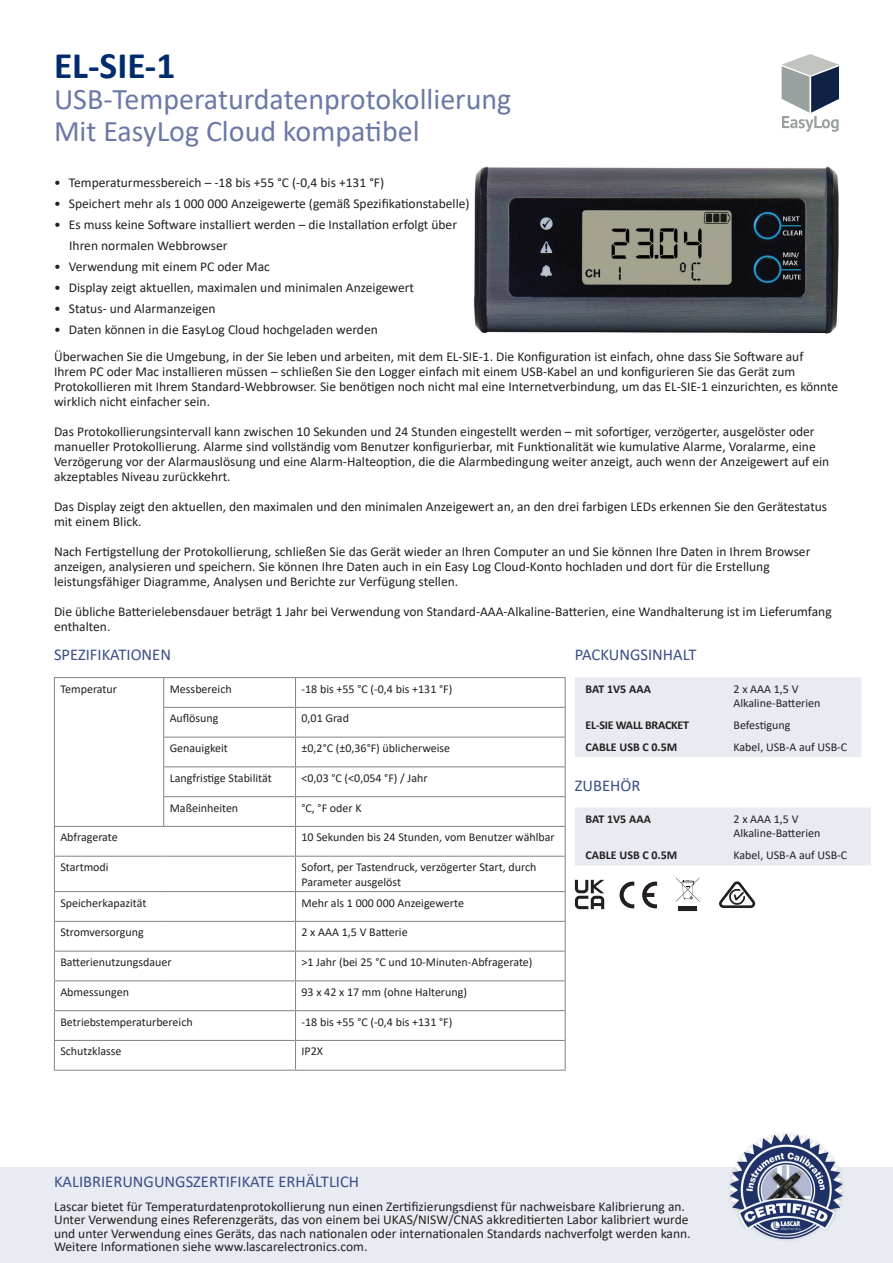
<style>
.page{position:relative;width:893px;height:1263px;background:#fff}
.page>*{position:absolute;margin:0;border:0;box-sizing:border-box;transform-origin:0 0}
.t1{font:700 37.5px "Calibri";color:#002c6b}
.t2{font:30px/31.5px "Calibri";color:#6c79a5}
.t3{font:16.5px "Calibri";color:#384e85}
.t4{font:13.5px/15px "Calibri";color:#231f20}
.t5{font:12px/14.4px "Calibri";color:#231f20}
.t6{font:700 12px "Calibri";color:#231f20}
.t7{font:700 12px "Calibri";letter-spacing:-.02em;color:#231f20}
</style>
<div class="page">
<svg style="left:782px;top:54px;width:57px;height:78px"></svg>
<img style="left:473px;top:166px;width:366px;height:168px">
<div style="left:575px;top:808px;width:296px;height:57px;background:#e9ebf3"></div>
<div style="left:575px;top:677px;width:286px;height:80px;background:#e9ebf3"></div>
<hr style="left:54px;top:677px;width:110px;height:1px;background:#808285">
<svg style="left:54px;top:678px;width:1px;height:29px"></svg>
<hr style="left:164px;top:677px;width:132px;height:1px;background:#808285">
<hr style="left:296px;top:677px;width:270px;height:1px;background:#808285">
<hr style="left:54px;top:707px;width:1px;height:30px;background:#808285">
<hr style="left:163px;top:707px;width:133px;height:1px;background:#808285">
<hr style="left:296px;top:707px;width:270px;height:1px;background:#808285">
<hr style="left:54px;top:737px;width:1px;height:30px;background:#808285">
<hr style="left:163px;top:737px;width:133px;height:1px;background:#808285">
<hr style="left:296px;top:737px;width:270px;height:1px;background:#808285">
<hr style="left:54px;top:767px;width:1px;height:30px;background:#808285">
<hr style="left:163px;top:766px;width:133px;height:1px;background:#808285">
<hr style="left:296px;top:766px;width:270px;height:1px;background:#808285">
<hr style="left:163px;top:796px;width:133px;height:1px;background:#808285">
<svg style="left:163px;top:678px;width:1px;height:148px"></svg>
<hr style="left:296px;top:796px;width:270px;height:1px;background:#808285">
<hr style="left:54px;top:826px;width:110px;height:1px;background:#808285">
<svg style="left:54px;top:797px;width:1px;height:59px"></svg>
<hr style="left:164px;top:826px;width:132px;height:1px;background:#808285">
<hr style="left:296px;top:826px;width:270px;height:1px;background:#808285">
<svg style="left:295px;top:678px;width:1px;height:178px"></svg>
<svg style="left:565px;top:678px;width:1px;height:178px"></svg>
<hr style="left:54px;top:856px;width:110px;height:1px;background:#808285">
<hr style="left:54px;top:856px;width:1px;height:35px;background:#808285">
<hr style="left:164px;top:856px;width:132px;height:1px;background:#808285">
<hr style="left:296px;top:856px;width:270px;height:1px;background:#808285">
<hr style="left:295px;top:856px;width:1px;height:35px;background:#808285">
<hr style="left:565px;top:856px;width:1px;height:35px;background:#808285">
<hr style="left:54px;top:891px;width:110px;height:1px;background:#808285">
<hr style="left:164px;top:891px;width:132px;height:1px;background:#808285">
<hr style="left:296px;top:891px;width:270px;height:1px;background:#808285">
<hr style="left:54px;top:921px;width:110px;height:1px;background:#808285">
<hr style="left:164px;top:921px;width:132px;height:1px;background:#808285">
<hr style="left:296px;top:921px;width:270px;height:1px;background:#808285">
<hr style="left:54px;top:951px;width:110px;height:1px;background:#808285">
<hr style="left:164px;top:951px;width:132px;height:1px;background:#808285">
<hr style="left:296px;top:951px;width:270px;height:1px;background:#808285">
<hr style="left:54px;top:980px;width:110px;height:1px;background:#808285">
<hr style="left:164px;top:980px;width:132px;height:1px;background:#808285">
<hr style="left:296px;top:980px;width:270px;height:1px;background:#808285">
<hr style="left:54px;top:1010px;width:110px;height:1px;background:#808285">
<hr style="left:164px;top:1010px;width:132px;height:1px;background:#808285">
<hr style="left:296px;top:1010px;width:270px;height:1px;background:#808285">
<hr style="left:54px;top:1040px;width:110px;height:1px;background:#808285">
<svg style="left:54px;top:892px;width:1px;height:178px"></svg>
<hr style="left:164px;top:1040px;width:132px;height:1px;background:#808285">
<hr style="left:296px;top:1040px;width:270px;height:1px;background:#808285">
<svg style="left:295px;top:892px;width:1px;height:178px"></svg>
<svg style="left:565px;top:892px;width:1px;height:178px"></svg>
<hr style="left:54px;top:1070px;width:110px;height:1px;background:#808285">
<hr style="left:164px;top:1070px;width:132px;height:1px;background:#808285">
<hr style="left:296px;top:1070px;width:270px;height:1px;background:#808285">
<div style="left:0;top:1168px;width:893px;height:95px;background:#e9ebf3"></div>
<div style="left:726px;top:1130px;width:120px;height:113px;background:#231f20;opacity:.25"></div>
<img style="left:730px;top:1133px;width:112px;height:105px">
<svg style="left:642px;top:881px;width:15px;height:27px"></svg>
<svg style="left:620px;top:881px;width:14px;height:27px"></svg>
<svg style="left:676px;top:878px;width:24px;height:33px"></svg>
<svg style="left:719px;top:881px;width:36px;height:27px"></svg>
<svg style="left:575px;top:880px;width:29px;height:29px"></svg>
<h1 class="t1" style="left:54px;top:39px;width:123px">EL-SIE-1</h1>
<h2 class="t2" style="left:54px;top:83px;width:459px">USB-Temperaturdatenprotokollierung<br>Mit EasyLog Cloud kompatibel</h2>
<p class="t4" style="left:54px;top:174px;width:332px">• Temperaturmessbereich – -18 bis +55 °C (-0,4 bis +131 °F)</p>
<p class="t4" style="left:54px;top:195px;width:417px">• Speichert mehr als 1 000 000 Anzeigewerte (gemäß Spezifikationstabelle)</p>
<p class="t4" style="left:69px;top:213px;width:389px;line-height:21px;text-indent:-15px">• Es muss keine Software installiert werden – die Installation erfolgt über<br>Ihren normalen Webbrowser</p>
<p class="t4" style="left:54px;top:259px;width:217px">• Verwendung mit einem PC oder Mac</p>
<p class="t4" style="left:54px;top:280px;width:362px">• Display zeigt aktuellen, maximalen und minimalen Anzeigewert</p>
<p class="t4" style="left:54px;top:301px;width:163px">• Status- und Alarmanzeigen</p>
<p class="t4" style="left:54px;top:322px;width:325px">• Daten können in die EasyLog Cloud hochgeladen werden</p>
<p class="t4" style="left:54px;top:349px;width:786px">Überwachen Sie die Umgebung, in der Sie leben und arbeiten, mit dem EL-SIE-1. Die Konfiguration ist einfach, ohne dass Sie Software auf Ihrem PC oder Mac installieren müssen – schließen Sie den Logger einfach mit einem USB-Kabel an und konfigurieren Sie das Gerät zum Protokollieren mit Ihrem Standard-Webbrowser. Sie benötigen noch nicht mal eine Internetverbindung, um das EL-SIE-1 einzurichten, es könnte wirklich nicht einfacher sein.</p>
<p class="t4" style="left:54px;top:424px;width:777px">Das Protokollierungsintervall kann zwischen 10 Sekunden und 24 Stunden eingestellt werden – mit sofortiger, verzögerter, ausgelöster oder manueller Protokollierung. Alarme sind vollständig vom Benutzer konfigurierbar, mit Funktionalität wie kumulative Alarme, Voralarme, eine Verzögerung vor der Alarmauslösung und eine Alarm-Halteoption, die die Alarmbedingung weiter anzeigt, auch wenn der Anzeigewert auf ein akzeptables Niveau zurückkehrt.</p>
<p class="t4" style="left:54px;top:499px;width:775px">Das Display zeigt den aktuellen, den maximalen und den minimalen Anzeigewert an, an den drei farbigen LEDs erkennen Sie den Gerätestatus mit einem Blick.</p>
<p class="t4" style="left:54px;top:544px;width:758px">Nach Fertigstellung der Protokollierung, schließen Sie das Gerät wieder an Ihren Computer an und Sie können Ihre Daten in Ihrem Browser anzeigen, analysieren und speichern. Sie können Ihre Daten auch in ein Easy Log Cloud-Konto hochladen und dort für die Erstellung leistungsfähiger Diagramme, Analysen und Berichte zur Verfügung stellen.</p>
<p class="t4" style="left:54px;top:604px;width:779px">Die übliche Batterielebensdauer beträgt 1 Jahr bei Verwendung von Standard-AAA-Alkaline-Batterien, eine Wandhalterung ist im Lieferumfang enthalten.</p>
<p class="t3" style="left:54px;top:643px;width:119px">SPEZIFIKATIONEN</p>
<p class="t5" style="left:60px;top:681px;width:58px">Temperatur</p>
<p class="t5" style="left:170px;top:681px;width:64px">Messbereich</p>
<p class="t5" style="left:302px;top:681px;width:152px">-18 bis +55 °C (-0,4 bis +131 °F)</p>
<p class="t5" style="left:170px;top:711px;width:50px">Auflösung</p>
<p class="t5" style="left:302px;top:711px;width:49px">0,01 Grad</p>
<p class="t5" style="left:170px;top:741px;width:60px">Genauigkeit</p>
<p class="t5" style="left:302px;top:741px;width:150px">±0,2°C (±0,36°F) üblicherweise</p>
<p class="t5" style="left:170px;top:770px;width:104px">Langfristige Stabilität</p>
<p class="t5" style="left:302px;top:770px;width:128px">&lt;0,03 °C (&lt;0,054 °F) / Jahr</p>
<p class="t5" style="left:170px;top:800px;width:70px">Maßeinheiten</p>
<p class="t5" style="left:302px;top:800px;width:62px">°C, °F oder K</p>
<p class="t5" style="left:60px;top:830px;width:59px">Abfragerate</p>
<p class="t5" style="left:302px;top:830px;width:255px">10 Sekunden bis 24 Stunden, vom Benutzer wählbar</p>
<p class="t5" style="left:60px;top:860px;width:50px">Startmodi</p>
<p class="t5" style="left:302px;top:860px;width:236px">Sofort, per Tastendruck, verzögerter Start, durch<br>Parameter ausgelöst</p>
<p class="t5" style="left:60px;top:895px;width:88px">Speicherkapazität</p>
<p class="t5" style="left:302px;top:895px;width:164px">Mehr als 1 000 000 Anzeigewerte</p>
<p class="t5" style="left:60px;top:925px;width:85px">Stromversorgung</p>
<p class="t5" style="left:302px;top:925px;width:108px">2 x AAA 1,5 V Batterie</p>
<p class="t5" style="left:60px;top:954px;width:113px">Batterienutzungsdauer</p>
<p class="t5" style="left:302px;top:954px;width:233px">&gt;1 Jahr (bei 25 °C und 10-Minuten-Abfragerate)</p>
<p class="t5" style="left:60px;top:984px;width:70px">Abmessungen</p>
<p class="t5" style="left:302px;top:984px;width:167px">93 x 42 x 17 mm (ohne Halterung)</p>
<p class="t5" style="left:60px;top:1014px;width:134px">Betriebstemperaturbereich</p>
<p class="t5" style="left:302px;top:1014px;width:152px">-18 bis +55 °C (-0,4 bis +131 °F)</p>
<p class="t5" style="left:60px;top:1044px;width:63px">Schutzklasse</p>
<p class="t5" style="left:302px;top:1044px;width:23px">IP2X</p>
<p class="t3" style="left:575px;top:643px;width:123px">PACKUNGSINHALT</p>
<p class="t6" style="left:585px;top:680px;width:67px">BAT 1V5 AAA</p>
<p class="t5" style="left:733px;top:681px;width:88px">2 x AAA 1,5 V<br>Alkaline-Batterien</p>
<p class="t7" style="left:585px;top:716px;width:105px">EL-SIE WALL BRACKET</p>
<p class="t5" style="left:733px;top:717px;width:58px">Befestigung</p>
<p class="t6" style="left:585px;top:738px;width:93px">CABLE USB C 0.5M</p>
<p class="t5" style="left:733px;top:739px;width:115px">Kabel, USB-A auf USB-C</p>
<p class="t3" style="left:575px;top:774px;width:67px">ZUBEHÖR</p>
<p class="t6" style="left:585px;top:810px;width:67px">BAT 1V5 AAA</p>
<p class="t5" style="left:733px;top:811px;width:88px">2 x AAA 1,5 V<br>Alkaline-Batterien</p>
<p class="t6" style="left:585px;top:847px;width:93px">CABLE USB C 0.5M</p>
<p class="t5" style="left:733px;top:848px;width:115px">Kabel, USB-A auf USB-C</p>
<p class="t3" style="left:54px;top:1170px;width:307px">KALIBRIERUNGUNGSZERTIFIKATE ERHÄLTLICH</p>
<p class="t4" style="left:54px;top:1199px;width:638px;line-height:13.5px">Lascar bietet für Temperaturdatenprotokollierung nun einen Zertifizierungsdienst für nachweisbare Kalibrierung an.<br>Unter Verwendung eines Referenzgeräts, das von einem bei UKAS/NISW/CNAS akkreditierten Labor kalibriert wurde und unter Verwendung eines Geräts, das nach nationalen oder internationalen Standards nachverfolgt werden kann.<br>Weitere Informationen siehe www.lascarelectronics.com.</p>
</div>
